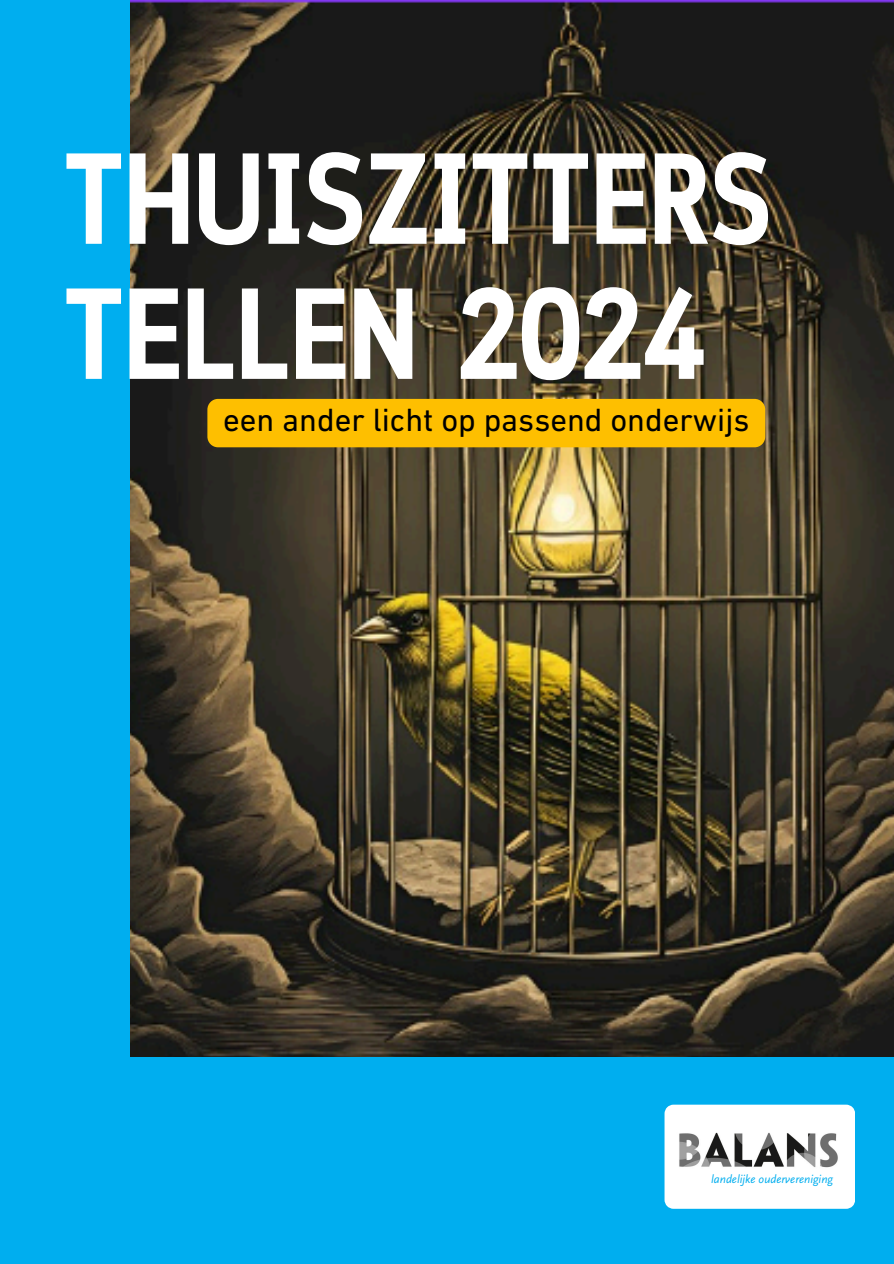
<style>
.page{position:relative;width:894px;height:1264px;background:#fff}
.page>*{position:absolute;margin:0;border:0;box-sizing:border-box;transform-origin:0 0}
.t1{font:700 129px/135px "Cloud Cond";color:#fff}
.t2{font:32.7px "DIN Next LT Pro";color:#000}
.t3{font:italic 12px "Scala Sans Pro";color:#00aeef}
</style>
<div class="page">
<div style="left:0;top:0;width:893px;height:1263px;background:#00aeef"></div>
<img style="left:130px;top:0;width:763px;height:1056px">
<div style="left:207px;top:399px;width:558px;height:48px;background:#febf00;border-radius:11px"></div>
<div style="left:664px;top:1104px;width:190px;height:104px;background:#fff"></div>
<img style="left:667px;top:1114px;width:184px;height:57px">
<h2 class="t1" style="left:63px;top:142px;width:709px">THUISZITTERS<br>TELLEN 2024</h2>
<h1 class="t2" style="left:223px;top:407px;width:527px">een ander licht op passend onderwijs</h1>
<p class="t3" style="left:711px;top:1174px;width:123px">landelijke oudervereniging</p>
</div>
